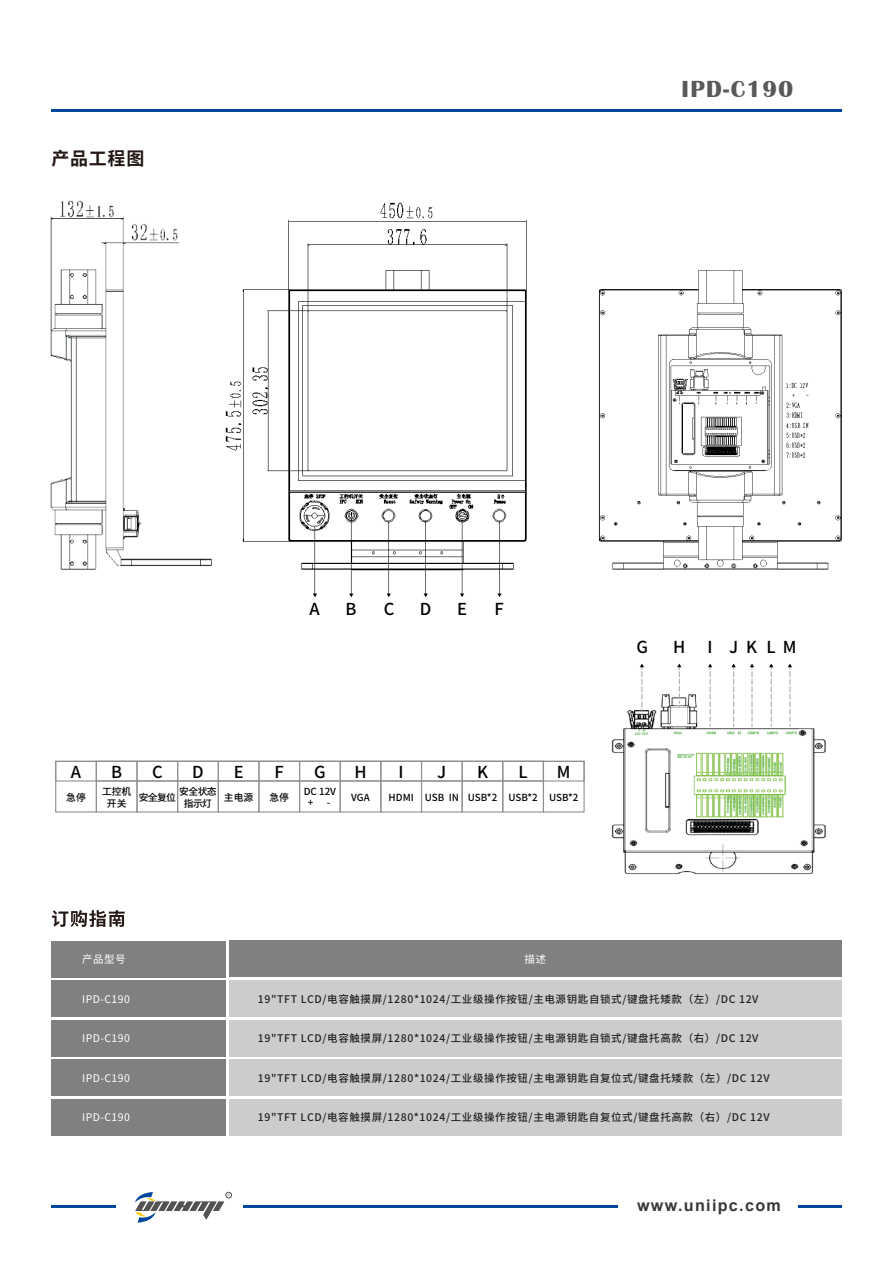
<style>
.page{position:relative;width:893px;height:1263px;background:#fff}
.page>*{position:absolute;margin:0;border:0;box-sizing:border-box;transform-origin:0 0}
.t1{font:700 24px "Britannic";letter-spacing:.06em;color:#59595b}
.t2{font:700 18px "Source Han Sans CN";letter-spacing:.04em;color:#231815}
.t3{font:500 16.5px "Source Han Sans CN";color:#000}
.t4{font:700 16.2px "Arial";letter-spacing:.08em;color:#383838}
.t5{font:500 10.5px "Source Han Sans CN";letter-spacing:.06em;color:#242021}
.t6{font:10.5px "Source Han Sans CN";letter-spacing:.04em;color:#fff}
.t7{font:500 9.75px/11.7px "Source Han Sans CN";color:#000;text-align:center}
</style>
<div class="page">
<img style="left:225px;top:202px;width:302px;height:392px">
<img style="left:50px;top:200px;width:162px;height:370px">
<hr style="left:51px;top:110px;width:791px;height:2px;background:#00479c">
<div style="left:51px;top:980px;width:174px;height:37px;background:#7f8080"></div>
<div style="left:229px;top:980px;width:613px;height:37px;background:#ccc"></div>
<div style="left:51px;top:941px;width:174px;height:36px;background:#7f8080"></div>
<div style="left:229px;top:941px;width:613px;height:36px;background:#7f8080"></div>
<svg style="left:52px;top:910px;width:73px;height:17px"></svg>
<div style="left:51px;top:1020px;width:174px;height:36px;background:#7f8080"></div>
<div style="left:229px;top:1020px;width:613px;height:36px;background:#ccc"></div>
<div style="left:51px;top:1059px;width:174px;height:37px;background:#7f8080"></div>
<div style="left:229px;top:1059px;width:613px;height:37px;background:#ccc"></div>
<div style="left:51px;top:1099px;width:174px;height:36px;background:#7f8080"></div>
<div style="left:229px;top:1099px;width:613px;height:36px;background:#ccc"></div>
<img style="left:598px;top:270px;width:244px;height:300px">
<div style="left:55px;top:761px;width:42px;height:51px;border:1px solid #8f9091"></div>
<div style="left:96px;top:761px;width:42px;height:51px;border:1px solid #8f9091"></div>
<div style="left:136px;top:761px;width:42px;height:51px;border:1px solid #8f9091"></div>
<div style="left:177px;top:761px;width:42px;height:51px;border:1px solid #8f9091"></div>
<div style="left:218px;top:761px;width:41px;height:51px;border:1px solid #8f9091"></div>
<div style="left:258px;top:761px;width:42px;height:51px;border:1px solid #8f9091"></div>
<div style="left:299px;top:761px;width:42px;height:51px;border:1px solid #8f9091"></div>
<div style="left:340px;top:761px;width:41px;height:51px;border:1px solid #8f9091"></div>
<div style="left:55px;top:761px;width:489px;height:20px;border:1px solid #8f9091"></div>
<div style="left:380px;top:761px;width:42px;height:51px;border:1px solid #8f9091"></div>
<div style="left:421px;top:761px;width:42px;height:51px;border:1px solid #8f9091"></div>
<div style="left:462px;top:761px;width:41px;height:51px;border:1px solid #8f9091"></div>
<div style="left:502px;top:761px;width:42px;height:51px;border:1px solid #8f9091"></div>
<div style="left:96px;top:761px;width:489px;height:20px;border:1px solid #8f9091"></div>
<div style="left:543px;top:761px;width:42px;height:51px;border:1px solid #8f9091"></div>
<img style="left:611px;top:694px;width:215px;height:181px">
<svg style="left:750px;top:663px;width:4px;height:63px"></svg>
<svg style="left:769px;top:663px;width:4px;height:63px"></svg>
<svg style="left:788px;top:663px;width:4px;height:63px"></svg>
<svg style="left:731px;top:663px;width:5px;height:63px"></svg>
<svg style="left:708px;top:663px;width:4px;height:63px"></svg>
<svg style="left:677px;top:663px;width:4px;height:40px"></svg>
<svg style="left:640px;top:663px;width:4px;height:49px"></svg>
<svg style="left:424px;top:593px;width:4px;height:4px"></svg>
<svg style="left:460px;top:593px;width:4px;height:4px"></svg>
<svg style="left:497px;top:593px;width:5px;height:4px"></svg>
<svg style="left:387px;top:593px;width:4px;height:4px"></svg>
<svg style="left:349px;top:593px;width:4px;height:4px"></svg>
<svg style="left:313px;top:593px;width:4px;height:4px"></svg>
<hr style="left:243px;top:1206px;width:374px;height:2px;background:#00479c">
<hr style="left:51px;top:1206px;width:64px;height:2px;background:#00479c">
<hr style="left:798px;top:1206px;width:44px;height:2px;background:#00479c">
<svg style="left:135px;top:1192px;width:97px;height:31px"></svg>
<h2 class="t2" style="left:52px;top:149px;width:94px">产品工程图</h2>
<h1 class="t1" style="left:681px;top:75px;width:113px">IPD-C190</h1>
<h3 class="t3" style="left:310px;top:600px;width:12px">A</h3>
<h3 class="t3" style="left:346px;top:600px;width:13px">B</h3>
<h3 class="t3" style="left:384px;top:600px;width:12px">C</h3>
<h3 class="t3" style="left:420px;top:600px;width:13px">D</h3>
<h3 class="t3" style="left:457px;top:600px;width:11px">E</h3>
<h3 class="t3" style="left:495px;top:600px;width:11px">F</h3>
<h3 class="t3" style="left:71px;top:762px;width:12px">A</h3>
<p class="t7" style="left:66px;top:791px;width:21px">急停</p>
<h3 class="t3" style="left:111px;top:762px;width:13px">B</h3>
<p class="t7" style="left:102px;top:786px;width:31px">工控机开关</p>
<h3 class="t3" style="left:152px;top:762px;width:12px">C</h3>
<p class="t7" style="left:139px;top:791px;width:39px">安全复位</p>
<h3 class="t3" style="left:192px;top:762px;width:13px">D</h3>
<p class="t7" style="left:179px;top:786px;width:39px">安全状态指示灯</p>
<h3 class="t3" style="left:234px;top:762px;width:11px">E</h3>
<p class="t7" style="left:224px;top:791px;width:31px">主电源</p>
<h3 class="t3" style="left:275px;top:762px;width:11px">F</h3>
<p class="t7" style="left:269px;top:791px;width:21px">急停</p>
<h3 class="t3" style="left:314px;top:762px;width:13px">G</h3>
<p class="t7" style="left:308px;top:786px;width:30px;line-height:10.8px;text-align:left;text-indent:-4px">DC 12V +</p>
<p class="t7" style="left:327px;top:797px;width:5px">-</p>
<h3 class="t3" style="left:354px;top:762px;width:14px">H</h3>
<p class="t7" style="left:351px;top:791px;width:20px">VGA</p>
<h3 class="t3" style="left:399px;top:762px;width:7px">I</h3>
<p class="t7" style="left:389px;top:791px;width:27px">HDMI</p>
<h3 class="t3" style="left:437px;top:762px;width:11px">J</h3>
<p class="t7" style="left:425px;top:791px;width:36px">USB IN</p>
<h3 class="t3" style="left:477px;top:762px;width:12px">K</h3>
<p class="t7" style="left:468px;top:791px;width:31px">USB*2</p>
<h3 class="t3" style="left:518px;top:762px;width:11px">L</h3>
<p class="t7" style="left:508px;top:791px;width:31px">USB*2</p>
<h3 class="t3" style="left:557px;top:762px;width:15px">M</h3>
<p class="t7" style="left:549px;top:791px;width:31px">USB*2</p>
<p class="t6" style="left:82px;top:953px;width:45px">产品型号</p>
<p class="t6" style="left:524px;top:953px;width:23px">描述</p>
<h3 class="t3" style="left:636px;top:638px;width:13px">G</h3>
<h3 class="t3" style="left:673px;top:638px;width:14px">H</h3>
<h3 class="t3" style="left:707px;top:638px;width:91px">I JKLM</h3>
<p class="t6" style="left:82px;top:993px;width:49px">IPD-C190</p>
<p class="t5" style="left:258px;top:993px;width:502px">19"TFT LCD/电容触摸屏/1280*1024/工业级操作按钮/主电源钥匙自锁式/键盘托矮款（左）/DC 12V</p>
<p class="t6" style="left:82px;top:1032px;width:49px">IPD-C190</p>
<p class="t5" style="left:258px;top:1032px;width:502px">19"TFT LCD/电容触摸屏/1280*1024/工业级操作按钮/主电源钥匙自锁式/键盘托高款（右）/DC 12V</p>
<p class="t6" style="left:82px;top:1072px;width:49px">IPD-C190</p>
<p class="t5" style="left:258px;top:1072px;width:513px">19"TFT LCD/电容触摸屏/1280*1024/工业级操作按钮/主电源钥匙自复位式/键盘托矮款（左）/DC 12V</p>
<p class="t6" style="left:82px;top:1111px;width:49px">IPD-C190</p>
<p class="t5" style="left:258px;top:1111px;width:513px">19"TFT LCD/电容触摸屏/1280*1024/工业级操作按钮/主电源钥匙自复位式/键盘托高款（右）/DC 12V</p>
<h3 class="t4" style="left:637px;top:1194px;width:145px">www.uniipc.com</h3>
</div>
